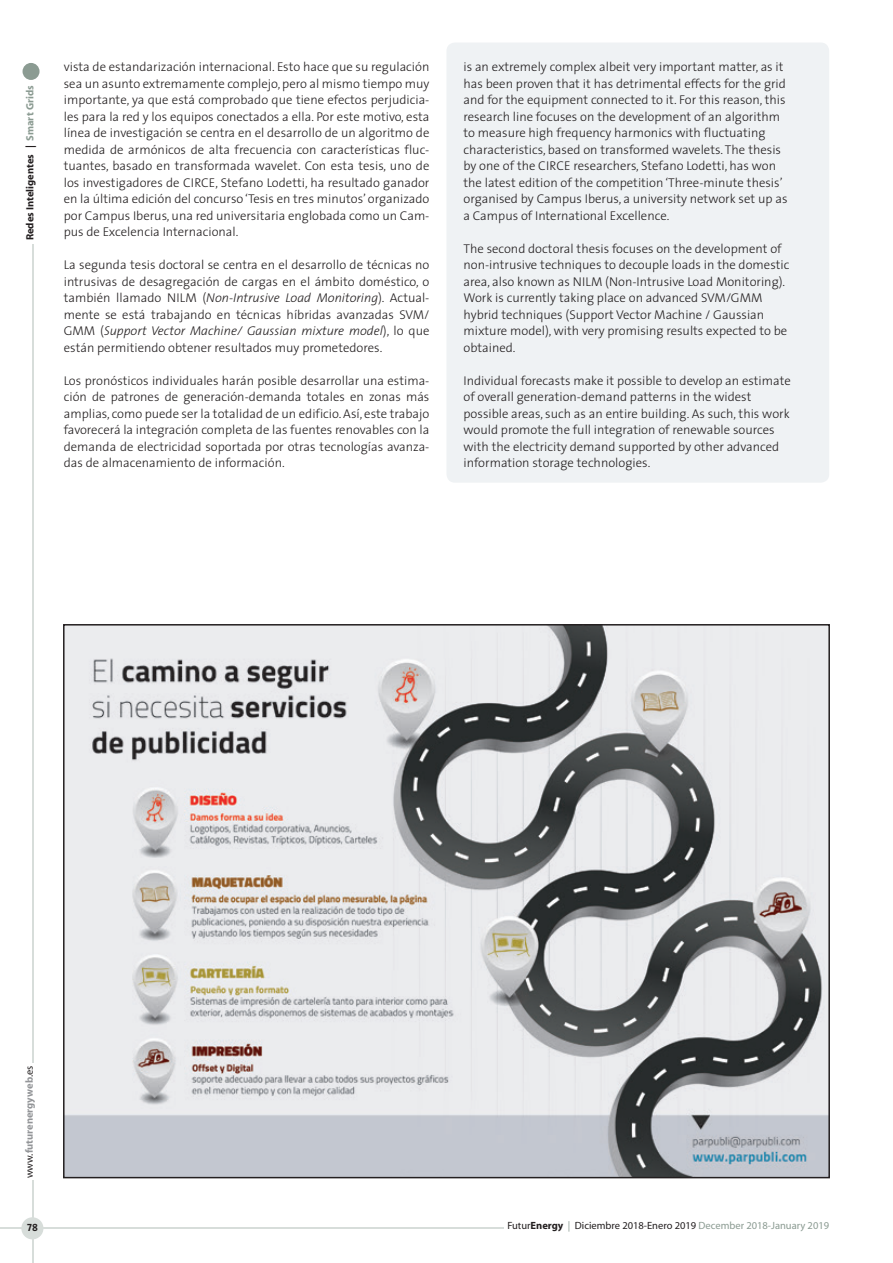
<style>
.page{position:relative;width:893px;height:1263px;background:#fff}
.page>*{position:absolute;margin:0;border:0;box-sizing:border-box;transform-origin:0 0}
.t1{font:300 12.75px/16.5px "The Sans";color:#231f20;text-align:justify}
.t2{font:10.5px "Myriad";color:#231f20}
.t3{font:700 10.5px "Myriad";color:#231f20}
.t4{font:700 10.5px "Myriad";color:#939598}
.t5{font:10.5px "The Sans Bold Caps";color:#231f20}
.s1{color:#8b9b92}
.s2{font-style:italic}
.s3{font-weight:400;color:#231f20}
.s4{font-weight:700}
</style>
<div class="page">
<div style="left:23px;top:63px;width:17px;height:17px;background:#8b9b92;border-radius:50%"></div>
<hr style="left:32px;top:244px;width:1px;height:818px;background:#d7ddda">
<hr style="left:0;top:1228px;width:504px;height:1px;background:#d7ddda">
<hr style="left:32px;top:1180px;width:1px;height:83px;background:#d7ddda">
<div style="left:21px;top:1217px;width:22px;height:22px;background:#d7ddda;border-radius:50%"></div>
<div style="left:446px;top:43px;width:383px;height:440px;background:#eff2f4;border-radius:9px"></div>
<img style="left:66px;top:627px;width:761px;height:548px">
<p class="t3" style="left:24px;top:240px;width:156px;rotate:-90deg">Redes Inteligentes | <span class="s1">Smart Grids</span></p>
<p class="t1" style="left:64px;top:58px;width:367px">vista de estandarización internacional. Esto hace que su regulación sea un asunto extremamente complejo, pero al mismo tiempo muy importante, ya que está comprobado que tiene efectos perjudicia&shy;les para la red y los equipos conectados a ella. Por este motivo, esta línea de investigación se centra en el desarrollo de un algoritmo de medida de armónicos de alta frecuencia con características fluc&shy;tuantes, basado en transformada wavelet. Con esta tesis, uno de los investigadores de CIRCE, Stefano Lodetti, ha resultado ganador en la última edición del concurso ‘Tesis en tres minutos’ organizado por Campus Iberus, una red universitaria englobada como un Cam&shy;pus de Excelencia Internacional.</p>
<p class="t1" style="left:64px;top:256px;width:367px">La segunda tesis doctoral se centra en el desarrollo de técnicas no intrusivas de desagregación de cargas en el ámbito doméstico, o también llamado NILM (<span class="s2">Non-Intrusive Load Monitoring</span>). Actual&shy;mente se está trabajando en técnicas híbridas avanzadas SVM/ GMM (<span class="s2">Support Vector Machine/ Gaussian mixture model</span>), lo que están permitiendo obtener resultados muy prometedores.</p>
<p class="t1" style="left:64px;top:372px;width:367px">Los pronósticos individuales harán posible desarrollar una estima&shy;ción de patrones de generación-demanda totales en zonas más amplias, como puede ser la totalidad de un edificio. Así, este trabajo favorecerá la integración completa de las fuentes renovables con la demanda de electricidad soportada por otras tecnologías avanza&shy;das de almacenamiento de información.</p>
<p class="t1" style="left:463px;top:58px;width:326px;text-align:left">is an extremely complex albeit very important matter, as it has been proven that it has detrimental effects for the grid and for the equipment connected to it. For this reason, this research line focuses on the development of an algorithm to measure high frequency harmonics with fluctuating characteristics, based on transformed wavelets. The thesis by one of the CIRCE researchers, Stefano Lodetti, has won the latest edition of the competition ‘Three-minute thesis’ organised by Campus Iberus, a university network set up as a Campus of International Excellence.</p>
<p class="t1" style="left:463px;top:240px;width:327px;text-align:left">The second doctoral thesis focuses on the development of non-intrusive techniques to decouple loads in the domestic area, also known as NILM (Non-Intrusive Load Monitoring).<br>Work is currently taking place on advanced SVM/GMM hybrid techniques (Support Vector Machine / Gaussian mixture model), with very promising results expected to be obtained.</p>
<p class="t1" style="left:463px;top:372px;width:329px;text-align:left">Individual forecasts make it possible to develop an estimate of overall generation-demand patterns in the widest possible areas, such as an entire building. As such, this work would promote the full integration of renewable sources with the electricity demand supported by other advanced information storage technologies.</p>
<p class="t4" style="left:24px;top:1178px;width:114px;rotate:-90deg"><span class="s3">www.</span>futurenergyweb<span class="s3">.es</span></p>
<p class="t5" style="left:27px;top:1219px;width:12px">78</p>
<p class="t2" style="left:507px;top:1220px;width:323px">Futur<span class="s4">Energy</span> <span class="s1">|</span> Diciembre 2018-Enero 2019 <span class="s1">December 2018-January 2019</span></p>
</div>
